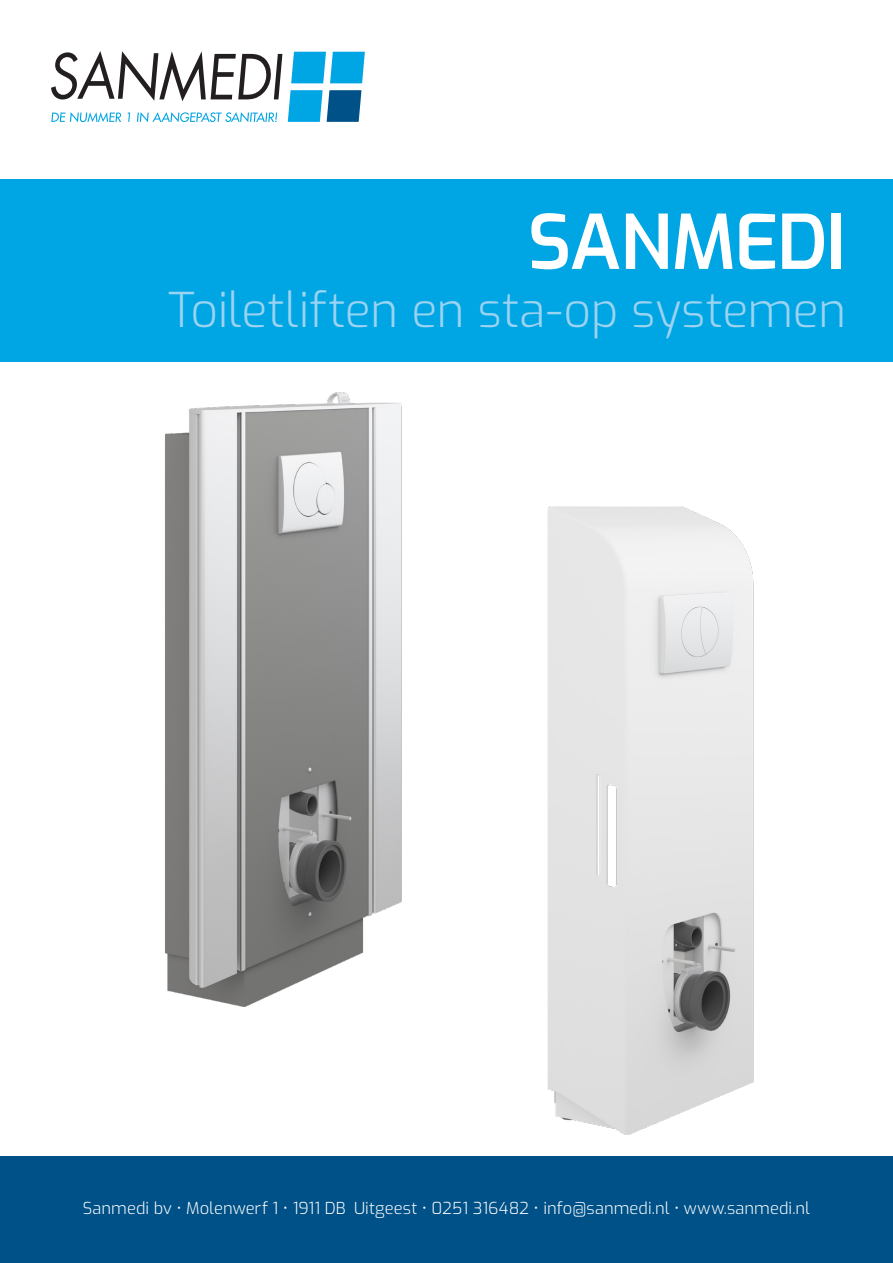
<style>
.page{position:relative;width:893px;height:1263px;background:#fff}
.page>*{position:absolute;margin:0;border:0;box-sizing:border-box;transform-origin:0 0}
.t1{font:600 75px "Exo";letter-spacing:-.02em;color:#fff}
.t2{font:300 48px "Exo";letter-spacing:-.005em;color:#9bd3f2}
.t3{font:300 16.5px "Exo";letter-spacing:.005em;color:#fff}
</style>
<div class="page">
<div style="left:0;top:179px;width:893px;height:182px;background:#00a5e3"></div>
<svg style="left:51px;top:51px;width:231px;height:50px"></svg>
<svg style="left:291px;top:52px;width:74px;height:31px;background:#22b1e6"></svg>
<svg style="left:288px;top:90px;width:73px;height:32px;background:#218cbe"></svg>
<svg style="left:51px;top:112px;width:227px;height:10px"></svg>
<div style="left:0;top:1157px;width:893px;height:106px;background:#005187"></div>
<img style="left:165px;top:393px;width:237px;height:614px">
<img style="left:336px;top:506px;width:418px;height:628px">
<p class="t1" style="left:528px;top:185px;width:320px">SANMEDI</p>
<p class="t2" style="left:168px;top:274px;width:679px">Toiletliften en sta-op systemen</p>
<p class="t3" style="left:83px;top:1196px;width:729px">Sanmedi bv • Molenwerf 1 • 1911 DB Uitgeest • 0251 316482 • info@sanmedi.nl • www.sanmedi.nl</p>
</div>
